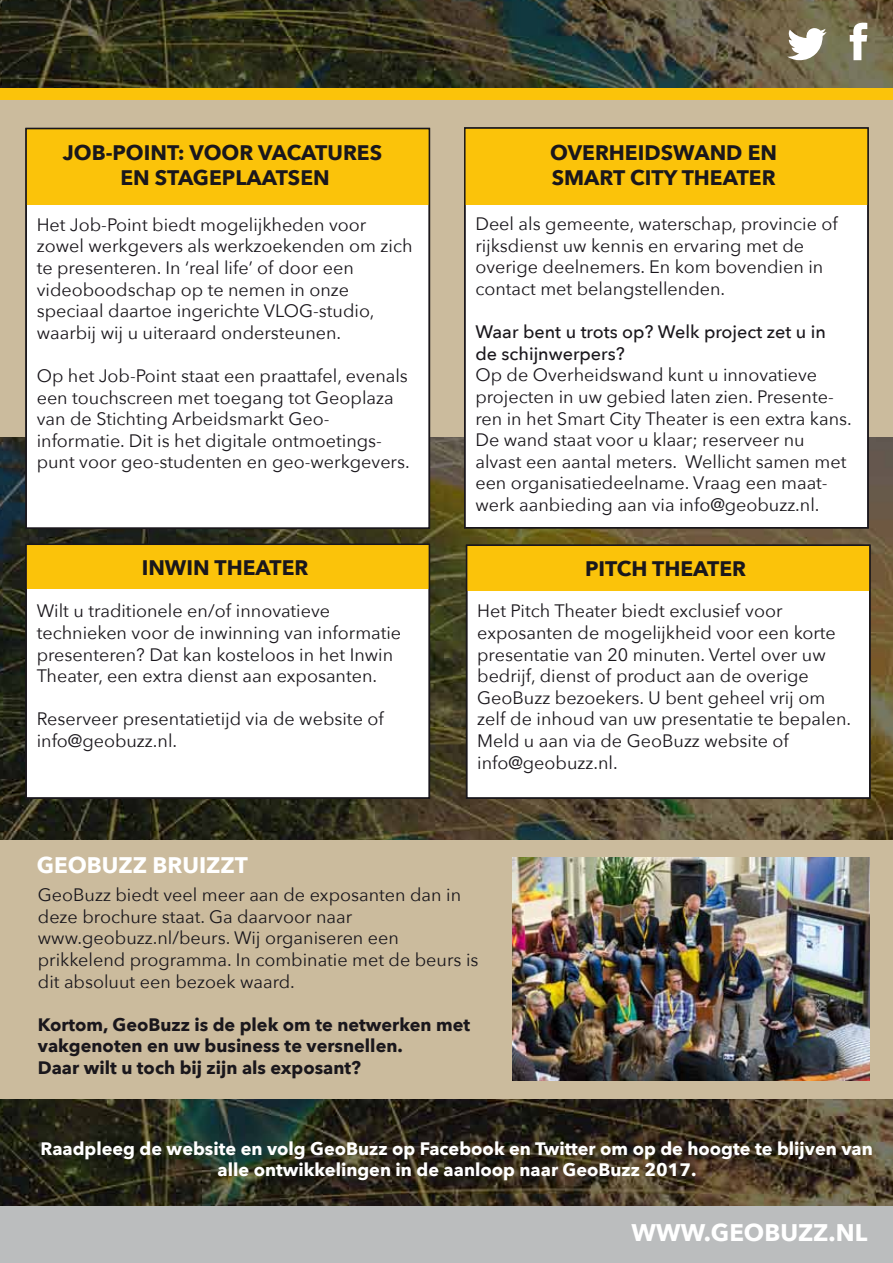
<style>
.page{position:relative;width:893px;height:1263px;background:#fff}
.page>*{position:absolute;margin:0;border:0;box-sizing:border-box;transform-origin:0 0}
.t1{font:700 24px "Avenir Next";color:#fff}
.t2{font:700 22.5px "Avenir Next";color:#fff}
.t3{font:700 21px/25.2px "Avenir Next";color:#1a171c;text-align:center}
.t4{font:18px/21.6px "Avenir Next";color:#1a171c}
.t5{font:700 18px/21.6px "Avenir Next";color:#fff;text-align:center}
.t6{font:700 18px/21.6px "Avenir Next";color:#1a171c}
.t7{font:500 18px/21.6px "Avenir Next";color:#1a171c}
</style>
<div class="page">
<img style="left:0;top:437px;width:893px;height:769px">
<div style="left:0;top:98px;width:893px;height:339px;background:#cbbb9d"></div>
<div style="left:25px;top:544px;width:405px;height:255px;background:#fff"></div>
<div style="left:0;top:840px;width:893px;height:259px;background:#cbbb9d"></div>
<img style="left:0;top:0;width:893px;height:88px">
<svg style="left:787px;top:28px;width:39px;height:32px"></svg>
<svg style="left:850px;top:23px;width:17px;height:37px"></svg>
<div style="left:0;top:88px;width:893px;height:12px;background:#fbc30a"></div>
<div style="left:0;top:1206px;width:893px;height:57px;background:#bbbdbe"></div>
<div style="left:25px;top:128px;width:405px;height:401px;background:#fff"></div>
<div style="left:26px;top:129px;width:403px;height:76px;background:#fbc30a"></div>
<div style="left:25px;top:128px;width:405px;height:401px;border:2px solid #1a171c"></div>
<div style="left:464px;top:127px;width:405px;height:401px;background:#fff"></div>
<div style="left:465px;top:128px;width:403px;height:77px;background:#fbc30a"></div>
<div style="left:464px;top:127px;width:405px;height:401px;border:2px solid #1a171c"></div>
<div style="left:26px;top:544px;width:403px;height:44px;background:#fbc30a"></div>
<div style="left:25px;top:543px;width:405px;height:256px;border:2px solid #1a171c"></div>
<div style="left:466px;top:545px;width:405px;height:254px;background:#fff"></div>
<div style="left:467px;top:546px;width:403px;height:45px;background:#fbc30a"></div>
<div style="left:466px;top:544px;width:405px;height:255px;border:2px solid #1a171c"></div>
<img style="left:512px;top:857px;width:358px;height:224px">
<p class="t3" style="left:63px;top:140px;width:321px">JOB-POINT: VOOR VACATURES<br>EN STAGEPLAATSEN</p>
<p class="t4" style="left:37px;top:213px;width:377px">Het Job-Point biedt mogelĳkheden voor zowel werkgevers als werkzoekenden om zich te presenteren. In ‘real life’ of door een videoboodschap op te nemen in onze speciaal daartoe ingerichte VLOG-studio, waarbĳ wĳ u uiteraard ondersteunen.</p>
<p class="t4" style="left:37px;top:364px;width:375px">Op het Job-Point staat een praattafel, evenals een touchscreen met toegang tot Geoplaza van de Stichting Arbeidsmarkt Geo&shy;informatie. Dit is het digitale ontmoetings&shy;punt voor geo-studenten en geo-werkgevers.</p>
<p class="t3" style="left:142px;top:555px;width:168px">INWIN THEATER</p>
<p class="t4" style="left:37px;top:599px;width:366px">Wilt u traditionele en/of innovatieve technieken voor de inwinning van informatie presenteren? Dat kan kosteloos in het Inwin Theater, een extra dienst aan exposanten.</p>
<p class="t4" style="left:37px;top:707px;width:349px">Reserveer presentatietĳd via de website of info@geobuzz.nl.</p>
<p class="t3" style="left:550px;top:139px;width:228px;text-align:left">OVERHEIDSWAND EN<br>SMART CITY THEATER</p>
<p class="t4" style="left:475px;top:212px;width:364px">Deel als gemeente, waterschap, provincie of rĳksdienst uw kennis en ervaring met de overige deelnemers. En kom bovendien in contact met belangstellenden.</p>
<p class="t7" style="left:475px;top:320px;width:352px">Waar bent u trots op? Welk project zet u in de schĳnwerpers?</p>
<p class="t4" style="left:475px;top:364px;width:378px">Op de Overheidswand kunt u innovatieve projecten in uw gebied laten zien. Presente&shy;ren in het Smart City Theater is een extra kans.<br>De wand staat voor u klaar; reserveer nu alvast een aantal meters. Wellicht samen met een organisatiedeelname. Vraag een maat&shy;werk aanbieding aan via info@geobuzz.nl.</p>
<p class="t3" style="left:585px;top:556px;width:163px">PITCH THEATER</p>
<p class="t4" style="left:477px;top:599px;width:375px">Het Pitch Theater biedt exclusief voor exposanten de mogelĳkheid voor een korte presentatie van 20 minuten. Vertel over uw bedrĳf, dienst of product aan de overige GeoBuzz bezoekers. U bent geheel vrĳ om zelf de inhoud van uw presentatie te bepalen.<br>Meld u aan via de GeoBuzz website of info@geobuzz.nl.</p>
<p class="t2" style="left:37px;top:845px;width:213px">GEOBUZZ BRUIZZT</p>
<p class="t4" style="left:38px;top:883px;width:442px">GeoBuzz biedt veel meer aan de exposanten dan in deze brochure staat. Ga daarvoor naar www.geobuzz.nl/beurs. Wĳ organiseren een prikkelend programma. In combinatie met de beurs is dit absoluut een bezoek waard.</p>
<p class="t6" style="left:38px;top:1013px;width:434px">Kortom, GeoBuzz is de plek om te netwerken met vakgenoten en uw business te versnellen.<br>Daar wilt u toch bĳ zĳn als exposant?</p>
<p class="t5" style="left:41px;top:1137px;width:834px">Raadpleeg de website en volg GeoBuzz op Facebook en Twitter om op de hoogte te blĳven van alle ontwikkelingen in de aanloop naar GeoBuzz 2017.</p>
<h1 class="t1" style="left:631px;top:1212px;width:237px">WWW.GEOBUZZ.NL</h1>
</div>
